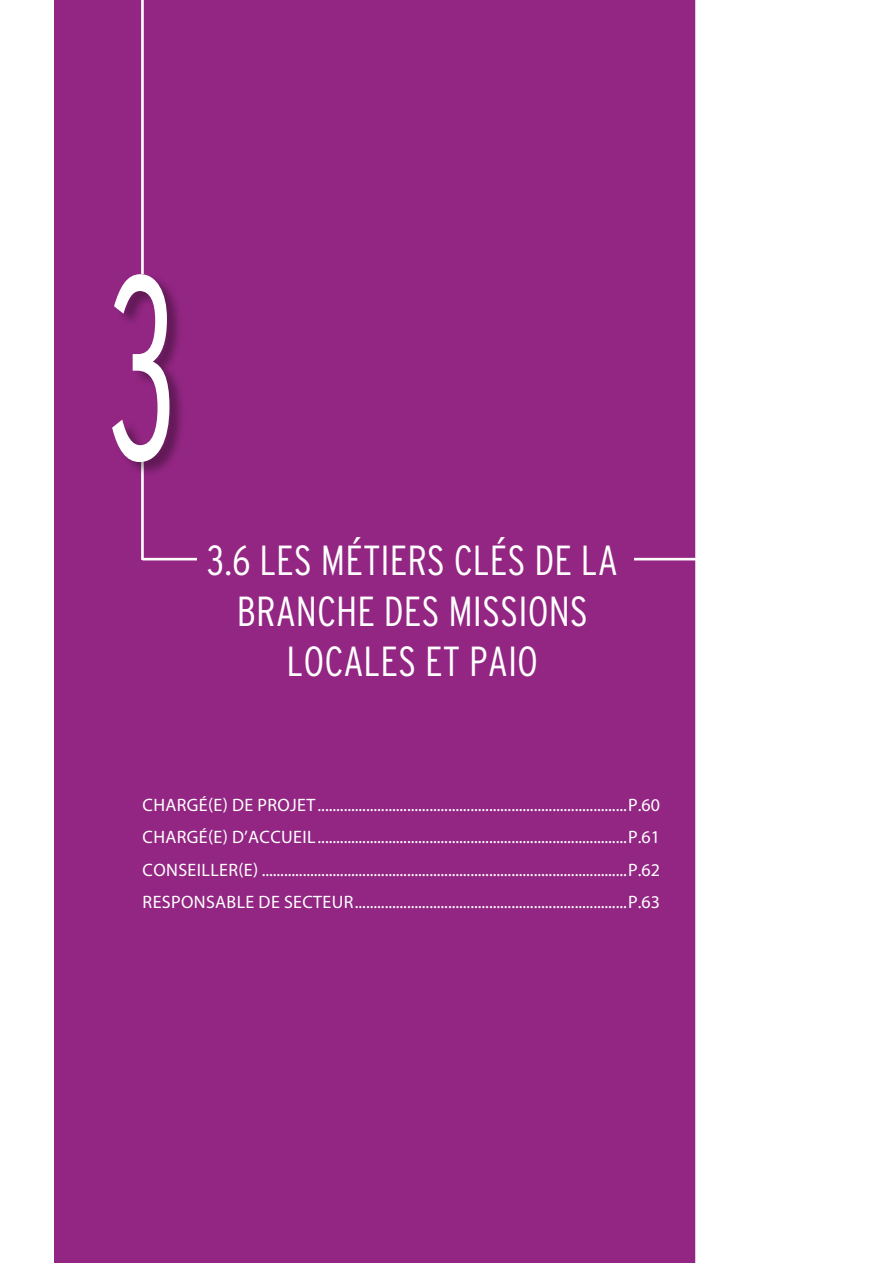
<style>
.page{position:relative;width:893px;height:1263px;background:#fff}
.page>*{position:absolute;margin:0;border:0;box-sizing:border-box;transform-origin:0 0}
.t1{font:300 condensed 260.25px "Interstate";color:#fff;scale:.65 1}
.t2{font:300 condensed 42px/50.4px "Interstate";color:#fff;text-align:center}
.t3{font:18px/32.5px "Myriad Pro";letter-spacing:.02em;color:#fff;text-align:justify}
</style>
<div class="page">
<div style="left:54px;top:0;width:641px;height:1263px;background:#932683"></div>
<hr style="left:141px;top:0;width:3px;height:560px;background:#fff">
<div style="left:113px;top:274px;width:73px;height:203px;background:#000;opacity:.35"></div>
<hr style="left:142px;top:558px;width:556px;height:2px;background:#fff">
<div style="left:197px;top:551px;width:437px;height:28px;background:#932683"></div>
<h1 class="t1" style="left:108px;top:209px;width:110px">3</h1>
<h2 class="t2" style="left:207px;top:535px;width:413px">3.6 LES MÉTIERS CLÉS DE LA<br>BRANCHE DES MISSIONS<br>LOCALES ET PAIO</h2>
<p class="t3" style="left:143px;top:788px;width:519px">CHARGÉ(E) DE PROJET...................................................................................P.60<br>CHARGÉ(E) D’ACCUEIL...................................................................................P.61<br>CONSEILLER(E) ..................................................................................................P.62<br>RESPONSABLE DE SECTEUR.........................................................................P.63</p>
</div>
